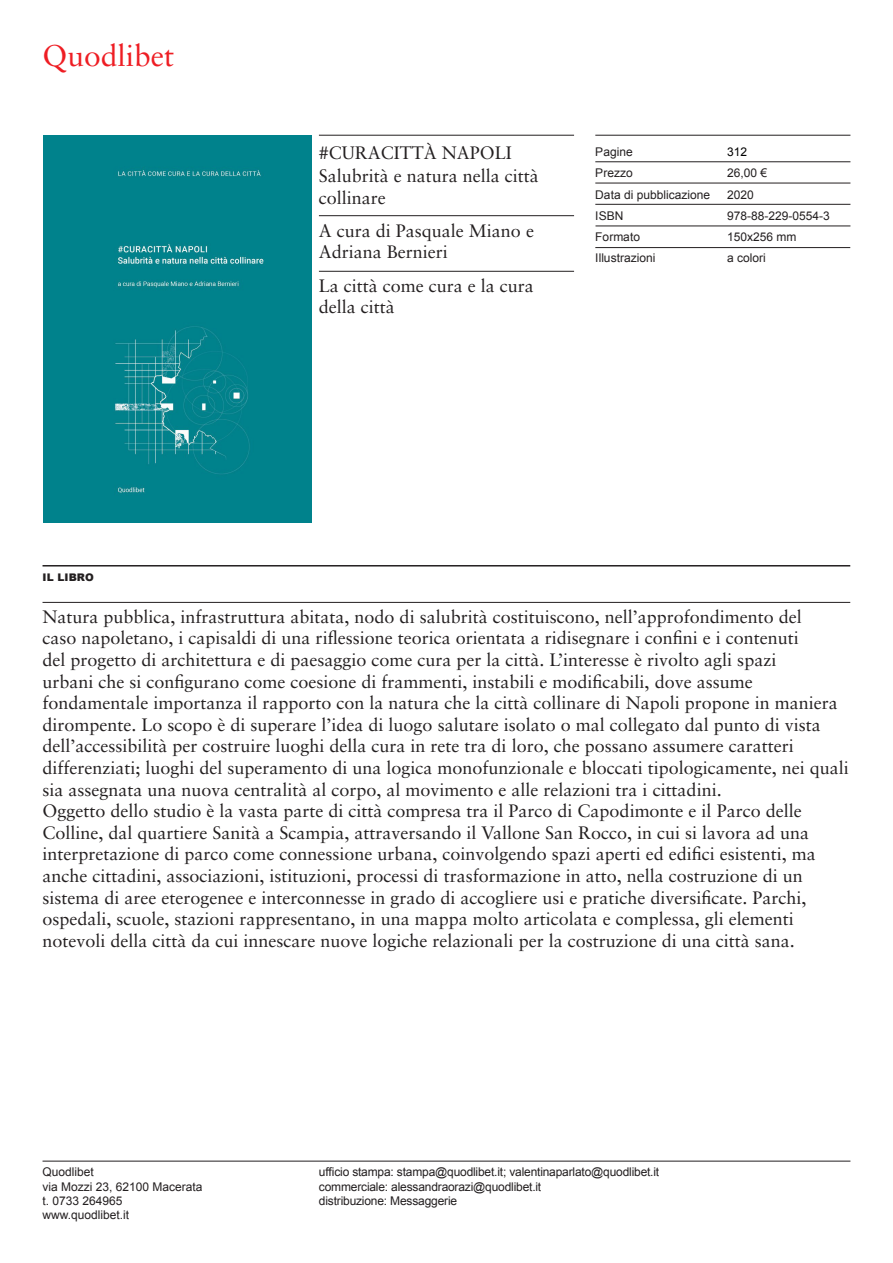
<style>
.page{position:relative;width:893px;height:1263px;background:#fff}
.page>*{position:absolute;margin:0;border:0;box-sizing:border-box;transform-origin:0 0}
.t1{font:30px "Sabon Roman Os F";color:#ee1d23}
.t2{font:18px/21.6px "Sabon Roman Os F";color:#231f20}
.t3{font:12px "Arial";color:#231f20}
.t4{font:12px "Arial";color:#000}
.t5{font:900 10.5px "Arial";letter-spacing:.01em;color:#231f20}
</style>
<div class="page">
<hr style="left:43px;top:1161px;width:807px;height:1px;background:#231f20">
<hr style="left:319px;top:135px;width:255px;height:1px;background:#231f20">
<hr style="left:43px;top:565px;width:807px;height:1px;background:#231f20">
<hr style="left:43px;top:602px;width:807px;height:1px;background:#231f20">
<img style="left:44px;top:135px;width:267px;height:387px">
<hr style="left:595px;top:135px;width:255px;height:1px;background:#231f20">
<hr style="left:595px;top:162px;width:255px;height:1px;background:#231f20">
<hr style="left:595px;top:183px;width:255px;height:1px;background:#231f20">
<hr style="left:595px;top:204px;width:255px;height:1px;background:#231f20">
<hr style="left:595px;top:226px;width:255px;height:1px;background:#231f20">
<hr style="left:595px;top:247px;width:255px;height:1px;background:#231f20">
<hr style="left:319px;top:215px;width:255px;height:1px;background:#231f20">
<hr style="left:319px;top:271px;width:255px;height:1px;background:#231f20">
<p class="t1" style="left:43px;top:38px;width:133px">Quodlibet</p>
<p class="t2" style="left:319px;top:142px;width:194px">#CURACITTÀ NAPOLI</p>
<p class="t2" style="left:319px;top:165px;width:222px">Salubrità e natura nella città collinare</p>
<p class="t2" style="left:319px;top:220px;width:217px;line-height:21px">A cura di Pasquale Miano e<br>Adriana Bernieri</p>
<p class="t2" style="left:319px;top:275px;width:216px;line-height:21px">La città come cura e la cura della città</p>
<p class="t3" style="left:595px;top:144px;width:39px">Pagine</p>
<p class="t3" style="left:595px;top:165px;width:39px">Prezzo</p>
<p class="t3" style="left:595px;top:186px;width:116px">Data di pubblicazione</p>
<p class="t3" style="left:595px;top:208px;width:30px">ISBN</p>
<p class="t3" style="left:595px;top:229px;width:46px">Formato</p>
<p class="t3" style="left:595px;top:250px;width:62px">Illustrazioni</p>
<p class="t4" style="left:727px;top:144px;width:22px">312</p>
<p class="t3" style="left:727px;top:165px;width:42px">26,00 €</p>
<p class="t3" style="left:727px;top:186px;width:28px">2020</p>
<p class="t3" style="left:727px;top:208px;width:104px">978-88-229-0554-3</p>
<p class="t3" style="left:727px;top:229px;width:71px">150x256 mm</p>
<p class="t3" style="left:727px;top:250px;width:40px">a colori</p>
<p class="t5" style="left:43px;top:570px;width:53px">IL LIBRO</p>
<p class="t2" style="left:43px;top:606px;width:808px">Natura pubblica, infrastruttura abitata, nodo di salubrità costituiscono, nell’approfondimento del<br>caso napoletano, i capisaldi di una riflessione teorica orientata a ridisegnare i confini e i contenuti<br>del progetto di architettura e di paesaggio come cura per la città. L’interesse è rivolto agli spazi<br>urbani che si configurano come coesione di frammenti, instabili e modificabili, dove assume fondamentale importanza il rapporto con la natura che la città collinare di Napoli propone in maniera dirompente. Lo scopo è di superare l’idea di luogo salutare isolato o mal collegato dal punto di vista dell’accessibilità per costruire luoghi della cura in rete tra di loro, che possano assumere caratteri differenziati; luoghi del superamento di una logica monofunzionale e bloccati tipologicamente, nei quali sia assegnata una nuova centralità al corpo, al movimento e alle relazioni tra i cittadini.</p>
<p class="t2" style="left:43px;top:800px;width:775px">Oggetto dello studio è la vasta parte di città compresa tra il Parco di Capodimonte e il Parco delle Colline, dal quartiere Sanità a Scampia, attraversando il Vallone San Rocco, in cui si lavora ad una interpretazione di parco come connessione urbana, coinvolgendo spazi aperti ed edifici esistenti, ma anche cittadini, associazioni, istituzioni, processi di trasformazione in atto, nella costruzione di un sistema di aree eterogenee e interconnesse in grado di accogliere usi e pratiche diversificate. Parchi, ospedali, scuole, stazioni rappresentano, in una mappa molto articolata e complessa, gli elementi notevoli della città da cui innescare nuove logiche relazionali per la costruzione di una città sana.</p>
<p class="t3" style="left:43px;top:1164px;width:53px">Quodlibet</p>
<p class="t3" style="left:43px;top:1178px;width:162px">via Mozzi 23, 62100 Macerata</p>
<p class="t3" style="left:43px;top:1193px;width:82px">t. 0733 264965</p>
<p class="t3" style="left:43px;top:1207px;width:88px">www.quodlibet.it</p>
<p class="t3" style="left:319px;top:1164px;width:342px">ufficio stampa: stampa@quodlibet.it; valentinaparlato@quodlibet.it</p>
<p class="t3" style="left:319px;top:1178px;width:224px">commerciale: alessandraorazi@quodlibet.it</p>
<p class="t3" style="left:319px;top:1193px;width:140px">distribuzione: Messaggerie</p>
</div>
